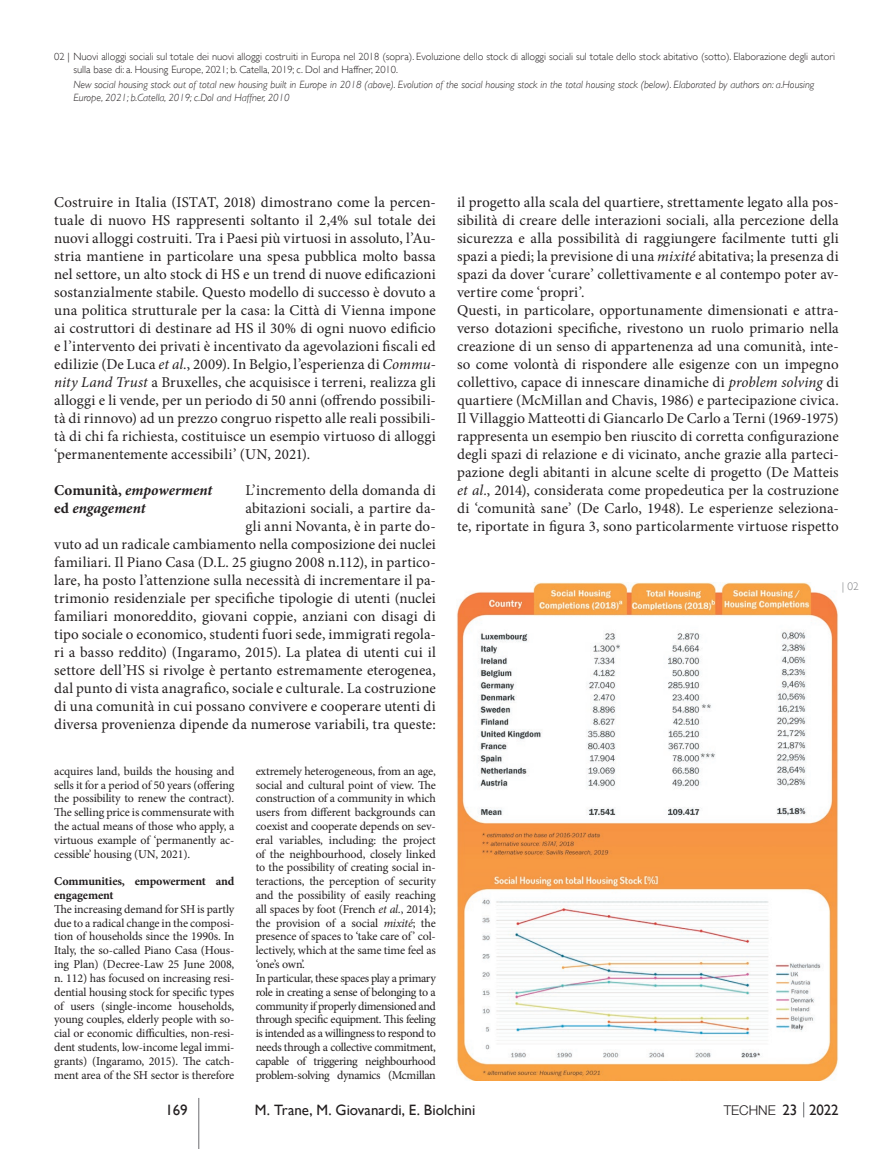
<style>
.page{position:relative;width:893px;height:1149px;background:#fff}
.page>*{position:absolute;margin:0;border:0;box-sizing:border-box;transform-origin:0 0}
.t1{font:15px/18px "Minion Pro";letter-spacing:.005em;color:#231f20;text-align:justify}
.t2{font:15px "Gill Sans";letter-spacing:-.005em;color:#231f20}
.t3{font:italic 700 15px/18px "Minion Pro";color:#231f20}
.t4{font:300 13.5px "Helvetica Neue LT Std";color:#231f20}
.t5{font:12px/13.8px "Minion Pro";letter-spacing:-.02em;color:#231f20;text-align:justify}
.t6{font:700 12px/13.8px "Minion Pro";letter-spacing:-.015em;color:#231f20}
.t7{font:300 11.25px "Gill Sans";color:#808285}
.t8{font:300 10.5px/12.8px "Gill Sans";color:#231f20}
.t9{font:italic 300 10.5px/12.8px "Gill Sans";color:#231f20}
.s1{font-style:italic}
.s2{font-style:normal}
.s3{font-family:"Gill Sans";font-weight:400;font-size:15px}
</style>
<div class="page">
<svg style="left:803px;top:1102px;width:1px;height:14px"></svg>
<hr style="left:198px;top:1097px;width:1px;height:51px;background:#6c6d70">
<img style="left:457px;top:582px;width:381px;height:498px">
<p class="t8" style="left:73px;top:50px;width:763px;text-indent:-19px">02 | Nuovi alloggi sociali sul totale dei nuovi alloggi costruiti in Europa nel 2018 (sopra). Evoluzione dello stock di alloggi sociali sul totale dello stock abitativo (sotto). Elaborazione degli autori sulla base di: a. Housing Europe, 2021; b. Catella, 2019; c. Dol and Haffner, 2010.</p>
<p class="t9" style="left:73px;top:78px;width:742px">New social housing stock out of total new housing built in Europe in 2018 (above). Evolution of the social housing stock in the total housing stock (below). Elaborated by authors on: a.Housing<br>Europe, 2021; b.Catella, 2019; c.Dol and Haffner, 2010</p>
<p class="t1" style="left:54px;top:193px;width:383px">Costruire in Italia (ISTAT, 2018) dimostrano come la percen&shy;tuale di nuovo HS rappresenti soltanto il 2,4% sul totale dei nuovi alloggi costruiti. Tra i Paesi più virtuosi in assoluto, l’Au&shy;stria mantiene in particolare una spesa pubblica molto bassa nel settore, un alto stock di HS e un trend di nuove edificazioni sostanzialmente stabile. Questo modello di successo è dovuto a una politica strutturale per la casa: la Città di Vienna impone ai costruttori di destinare ad HS il 30% di ogni nuovo edificio e l’intervento dei privati è incentivato da agevolazioni fiscali ed edilizie (De Luca <span class="s1">et al.</span>, 2009). In Belgio, l’esperienza di <span class="s1">Commu&shy;nity Land Trust</span> a Bruxelles, che acquisisce i terreni, realizza gli alloggi e li vende, per un periodo di 50 anni (offrendo possibili&shy;tà di rinnovo) ad un prezzo congruo rispetto alle reali possibili&shy;tà di chi fa richiesta, costituisce un esempio virtuoso di alloggi ‘permanentemente accessibili’ (UN, 2021).</p>
<p class="t1" style="left:54px;top:481px;width:383px;text-align:right">L’incremento della domanda di<br>abitazioni sociali, a partire da-<br>gli anni Novanta, è in parte do-<br>vuto ad un radicale cambiamento nella composizione dei nuclei familiari. Il Piano Casa (D.L. 25 giugno 2008 n.112), in partico&shy;lare, ha posto l’attenzione sulla necessità di incrementare il pa&shy;trimonio residenziale per specifiche tipologie di utenti (nuclei familiari monoreddito, giovani coppie, anziani con disagi di tipo sociale o economico, studenti fuori sede, immigrati regola&shy;ri a basso reddito) (Ingaramo, 2015). La platea di utenti cui il settore dell’HS si rivolge è pertanto estremamente eterogenea, dal punto di vista anagrafico, sociale e culturale. La costruzione di una comunità in cui possano convivere e cooperare utenti di diversa provenienza dipende da numerose variabili, tra queste:</p>
<p class="t3" style="left:54px;top:481px;width:160px"><span class="s2">Comunità,</span> empowerment <span class="s2">ed</span> engagement</p>
<p class="t5" style="left:54px;top:763px;width:182px">acquires land, builds the housing and sells it for a period of 50 years (offering the possibility to renew the contract).<br>The selling price is commensurate with the actual means of those who apply, a virtuous example of ‘permanently ac&shy;cessible’ housing (UN, 2021).</p>
<p class="t6" style="left:54px;top:874px;width:182px">Communities, empowerment and engagement</p>
<p class="t5" style="left:54px;top:901px;width:182px">The increasing demand for SH is partly due to a radical change in the composi&shy;tion of households since the 1990s. In Italy, the so-called Piano Casa (Hous&shy;ing Plan) (Decree-Law 25 June 2008, n. 112) has focused on increasing resi&shy;dential housing stock for specific types of users (single-income households, young couples, elderly people with so&shy;cial or economic difficulties, non-resi&shy;dent students, low-income legal immi&shy;grants) (Ingaramo, 2015). The catch&shy;ment area of the SH sector is therefore</p>
<p class="t5" style="left:256px;top:763px;width:182px;text-align:left">extremely heterogeneous, from an age, social and cultural point of view. The construction of a community in which users from different backgrounds can coexist and cooperate depends on sev&shy;eral variables, including: the project of the neighbourhood, closely linked to the possibility of creating social in&shy;teractions, the perception of security and the possibility of easily reaching all spaces by foot (French <span class="s1">et al.</span>, 2014); the provision of a social <span class="s1">mixité</span>; the presence of spaces to ‘take care of’ col&shy;lectively, which at the same time feel as ‘one’s own’.<br>In particular, these spaces play a primary role in creating a sense of belonging to a community if properly dimensioned and through specific equipment. This feeling is intended as a willingness to respond to needs through a collective commitment, capable of triggering neighbourhood problem-solving dynamics (Mcmillan</p>
<p class="t1" style="left:457px;top:193px;width:383px;text-align:left">il progetto alla scala del quartiere, strettamente legato alla pos&shy;sibilità di creare delle interazioni sociali, alla percezione della sicurezza e alla possibilità di raggiungere facilmente tutti gli spazi a piedi; la previsione di una <span class="s1">mixité</span> abitativa; la presenza di spazi da dover ‘curare’ collettivamente e al contempo poter av&shy;vertire come ‘propri’.<br>Questi, in particolare, opportunamente dimensionati e attra&shy;verso dotazioni specifiche, rivestono un ruolo primario nella creazione di un senso di appartenenza ad una comunità, inte&shy;so come volontà di rispondere alle esigenze con un impegno collettivo, capace di innescare dinamiche di <span class="s1">problem solving</span> di quartiere (McMillan and Chavis, 1986) e partecipazione civica.<br>Il Villaggio Matteotti di Giancarlo De Carlo a Terni (1969-1975) rappresenta un esempio ben riuscito di corretta configurazione degli spazi di relazione e di vicinato, anche grazie alla parteci&shy;pazione degli abitanti in alcune scelte di progetto (De Matteis <span class="s1">et al.</span>, 2014), considerata come propedeutica per la costruzione di ‘comunità sane’ (De Carlo, 1948). Le esperienze seleziona&shy;te, riportate in figura 3, sono particolarmente virtuose rispetto</p>
<p class="t7" style="left:842px;top:577px;width:18px">| 02</p>
<p class="t2" style="left:166px;top:1100px;width:24px">169</p>
<p class="t2" style="left:255px;top:1100px;width:222px">M. Trane, M. Giovanardi, E. Biolchini</p>
<p class="t4" style="left:724px;top:1101px;width:117px">TECHNE <span class="s3">23 2022</span></p>
</div>
